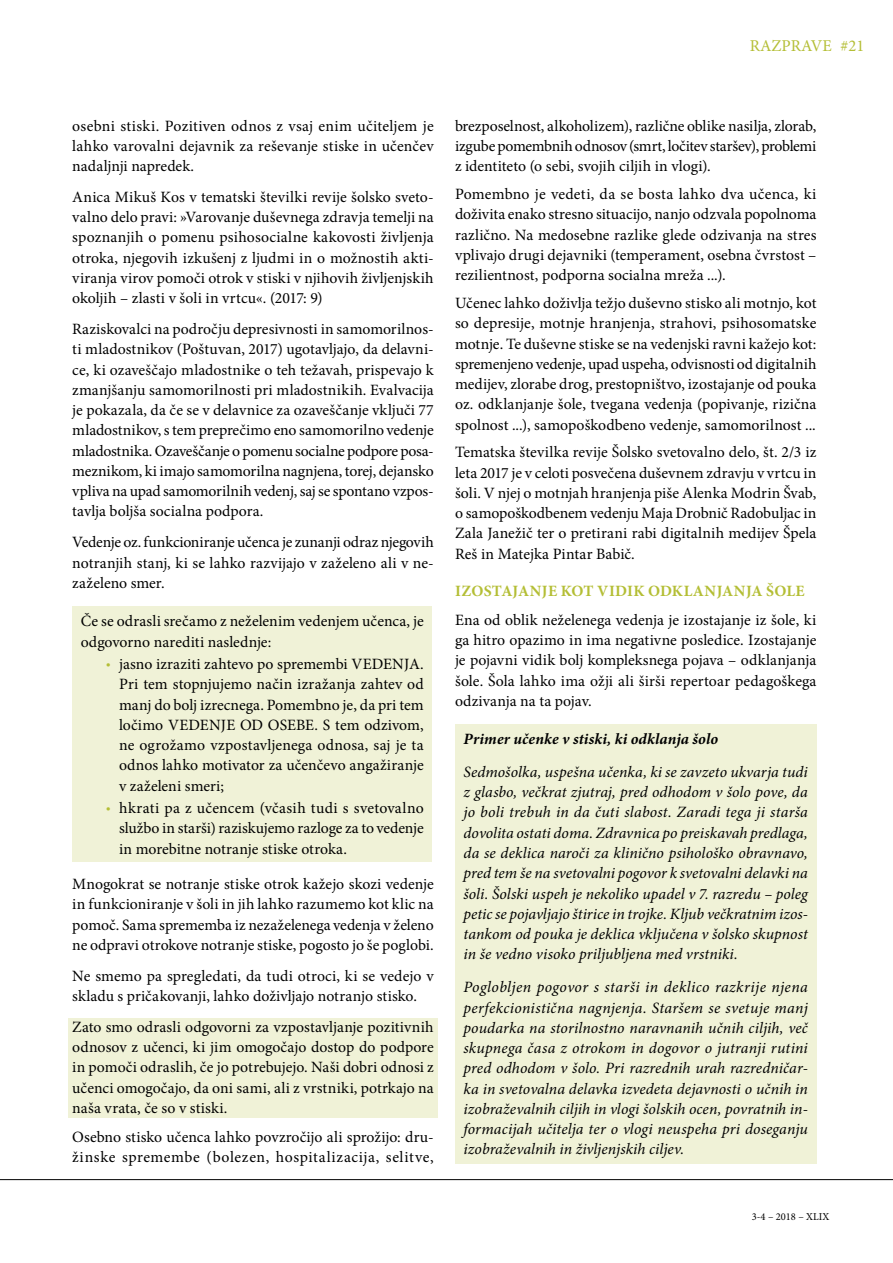
<style>
.page{position:relative;width:893px;height:1263px;background:#fff}
.page>*{position:absolute;margin:0;border:0;box-sizing:border-box;transform-origin:0 0}
.t1{font:16.5px "Minion Pro";color:#b4be35}
.t2{font:15.75px/20.2px "Minion Pro";letter-spacing:.005em;color:#000;text-align:justify}
.t3{font:italic 15.75px/20.2px "Minion Pro";color:#000;text-align:justify}
.t4{font:15.75px/20.2px "Minion Pro";letter-spacing:.025em;color:#000}
.t5{font:700 15.75px "Minion Pro";color:#b4be35}
.t6{font:italic 700 15.75px "Minion Pro";letter-spacing:.01em;color:#000}
.t7{font:10.5px "Minion Pro";color:#000}
.s1{font-family:"Myriad Pro";color:#b4be35}
</style>
<div class="page">
<hr style="left:0;top:1179px;width:893px;height:1px;background:#000">
<div style="left:68px;top:1018px;width:370px;height:100px;background:#f0f2d7"></div>
<div style="left:72px;top:606px;width:360px;height:256px;background:#f0f2d7"></div>
<div style="left:455px;top:724px;width:361px;height:439px;background:#f0f2d7"></div>
<p class="t1" style="left:750px;top:35px;width:116px">RAZPRAVE #21</p>
<p class="t2" style="left:72px;top:115px;width:363px">osebni stiski. Pozitiven odnos z vsaj enim učiteljem je lahko varovalni dejavnik za reševanje stiske in učenčev nadaljnji napredek.</p>
<p class="t2" style="left:72px;top:187px;width:363px">Anica Mikuš Kos v tematski številki revije šolsko sveto&shy;valno delo pravi: »Varovanje duševnega zdravja temelji na spoznanjih o pomenu psihosocialne kakovosti življenja otroka, njegovih izkušenj z ljudmi in o možnostih akti&shy;viranja virov pomoči otrok v stiski v njihovih življenjskih okoljih – zlasti v šoli in vrtcu«. (2017: 9)</p>
<p class="t2" style="left:72px;top:319px;width:363px">Raziskovalci na področju depresivnosti in samomorilnos&shy;ti mladostnikov (Poštuvan, 2017) ugotavljajo, da delavni&shy;ce, ki ozaveščajo mladostnike o teh težavah, prispevajo k zmanjšanju samomorilnosti pri mladostnikih. Evalvacija je pokazala, da če se v delavnice za ozaveščanje vključi 77 mladostnikov, s tem preprečimo eno samomorilno vedenje mladostnika. Ozaveščanje o pomenu socialne podpore posa&shy;meznikom, ki imajo samomorilna nagnjena, torej, dejansko vpliva na upad samomorilnih vedenj, saj se spontano vzpos&shy;tavlja boljša socialna podpora.</p>
<p class="t2" style="left:72px;top:532px;width:363px">Vedenje oz. funkcioniranje učenca je zunanji odraz njegovih notranjih stanj, ki se lahko razvijajo v zaželeno ali v ne&shy;zaželeno smer.</p>
<p class="t2" style="left:81px;top:611px;width:344px">Če se odrasli srečamo z neželenim vedenjem učenca, je odgovorno narediti naslednje:</p>
<p class="t2" style="left:119px;top:654px;width:306px;text-indent:-13px"><span class="s1">•</span> jasno izraziti zahtevo po spremembi VEDENJA.<br>Pri tem stopnjujemo način izražanja zahtev od manj do bolj izrecnega. Pomembno je, da pri tem ločimo VEDENJE OD OSEBE. S tem odzivom, ne ogrožamo vzpostavljenega odnosa, saj je ta odnos lahko motivator za učenčevo angažiranje v zaželeni smeri;</p>
<p class="t2" style="left:119px;top:798px;width:306px;text-indent:-13px"><span class="s1">•</span> hkrati pa z učencem (včasih tudi s svetovalno službo in starši) raziskujemo razloge za to vedenje in morebitne notranje stiske otroka.</p>
<p class="t2" style="left:72px;top:874px;width:363px">Mnogokrat se notranje stiske otrok kažejo skozi vedenje in funkcioniranje v šoli in jih lahko razumemo kot klic na pomoč. Sama sprememba iz nezaželenega vedenja v želeno ne odpravi otrokove notranje stiske, pogosto jo še poglobi.</p>
<p class="t2" style="left:72px;top:965px;width:363px">Ne smemo pa spregledati, da tudi otroci, ki se vedejo v skladu s pričakovanji, lahko doživljajo notranjo stisko.</p>
<p class="t2" style="left:72px;top:1017px;width:363px">Zato smo odrasli odgovorni za vzpostavljanje pozitivnih odnosov z učenci, ki jim omogočajo dostop do podpore in pomoči odraslih, če jo potrebujejo. Naši dobri odnosi z učenci omogočajo, da oni sami, ali z vrstniki, potrkajo na naša vrata, če so v stiski.</p>
<p class="t4" style="left:72px;top:1126px;width:363px">Osebno stisko učenca lahko povzročijo ali sprožijo: dru&shy;žinske spremembe (bolezen, hospitalizacija, selitve,</p>
<p class="t2" style="left:455px;top:116px;width:363px">brezposelnost, alkoholizem), različne oblike nasilja, zlorab, izgube pomembnih odnosov (smrt, ločitev staršev), problemi z identiteto (o sebi, svojih ciljih in vlogi).</p>
<p class="t2" style="left:455px;top:184px;width:363px">Pomembno je vedeti, da se bosta lahko dva učenca, ki doživita enako stresno situacijo, nanjo odzvala popolnoma različno. Na medosebne razlike glede odzivanja na stres vplivajo drugi dejavniki (temperament, osebna čvrstost – rezilientnost, podporna socialna mreža ...).</p>
<p class="t2" style="left:455px;top:293px;width:363px">Učenec lahko doživlja težjo duševno stisko ali motnjo, kot so depresije, motnje hranjenja, strahovi, psihosomatske motnje. Te duševne stiske se na vedenjski ravni kažejo kot: spremenjeno vedenje, upad uspeha, odvisnosti od digitalnih medijev, zlorabe drog, prestopništvo, izostajanje od pouka oz. odklanjanje šole, tvegana vedenja (popivanje, rizična spolnost ...), samopoškodbeno vedenje, samomorilnost ...</p>
<p class="t2" style="left:455px;top:442px;width:363px">Tematska številka revije Šolsko svetovalno delo, št. 2/3 iz leta 2017 je v celoti posvečena duševnem zdravju v vrtcu in šoli. V njej o motnjah hranjenja piše Alenka Modrin Švab, o samopoškodbenem vedenju Maja Drobnič Radobuljac in Zala Janežič ter o pretirani rabi digitalnih medijev Špela Reš in Matejka Pintar Babič.</p>
<p class="t5" style="left:455px;top:580px;width:11px">IZOSTAJANJE</p>
<p class="t5" style="left:561px;top:580px;width:47px">KOT VIDI</p>
<p class="t5" style="left:633px;top:580px;width:62px">K ODKLANJANJA</p>
<p class="t5" style="left:766px;top:580px;width:11px">ŠOLE</p>
<p class="t2" style="left:455px;top:610px;width:363px">Ena od oblik neželenega vedenja je izostajanje iz šole, ki ga hitro opazimo in ima negativne posledice. Izostajanje je pojavni vidik bolj kompleksnega pojava – odklanjanja šole. Šola lahko ima ožji ali širši repertoar pedagoškega odzivanja na ta pojav.</p>
<p class="t6" style="left:463px;top:728px;width:256px">Primer učenke v stiski, ki odklanja šolo</p>
<p class="t3" style="left:463px;top:762px;width:346px">Sedmošolka, uspešna učenka, ki se zavzeto ukvarja tudi z glasbo, večkrat zjutraj, pred odhodom v šolo pove, da jo boli trebuh in da čuti slabost. Zaradi tega ji starša dovolita ostati doma. Zdravnica po preiskavah predlaga, da se deklica naroči za klinično psihološko obravnavo, pred tem še na svetovalni pogovor k svetovalni delavki na šoli. Šolski uspeh je nekoliko upadel v 7. razredu – poleg petic se pojavljajo štirice in trojke. Kljub večkratnim izos&shy;tankom od pouka je deklica vključena v šolsko skupnost in še vedno visoko priljubljena med vrstniki.</p>
<p class="t3" style="left:463px;top:977px;width:346px">Poglobljen pogovor s starši in deklico razkrije njena perfekcionistična nagnjenja. Staršem se svetuje manj poudarka na storilnostno naravnanih učnih ciljih, več skupnega časa z otrokom in dogovor o jutranji rutini pred odhodom v šolo. Pri razrednih urah razredničar&shy;ka in svetovalna delavka izvedeta dejavnosti o učnih in izobraževalnih ciljih in vlogi šolskih ocen, povratnih in&shy;formacijah učitelja ter o vlogi neuspeha pri doseganju izobraževalnih in življenjskih ciljev.</p>
<p class="t7" style="left:752px;top:1210px;width:79px">3-4 – 2018 – XLIX</p>
</div>
